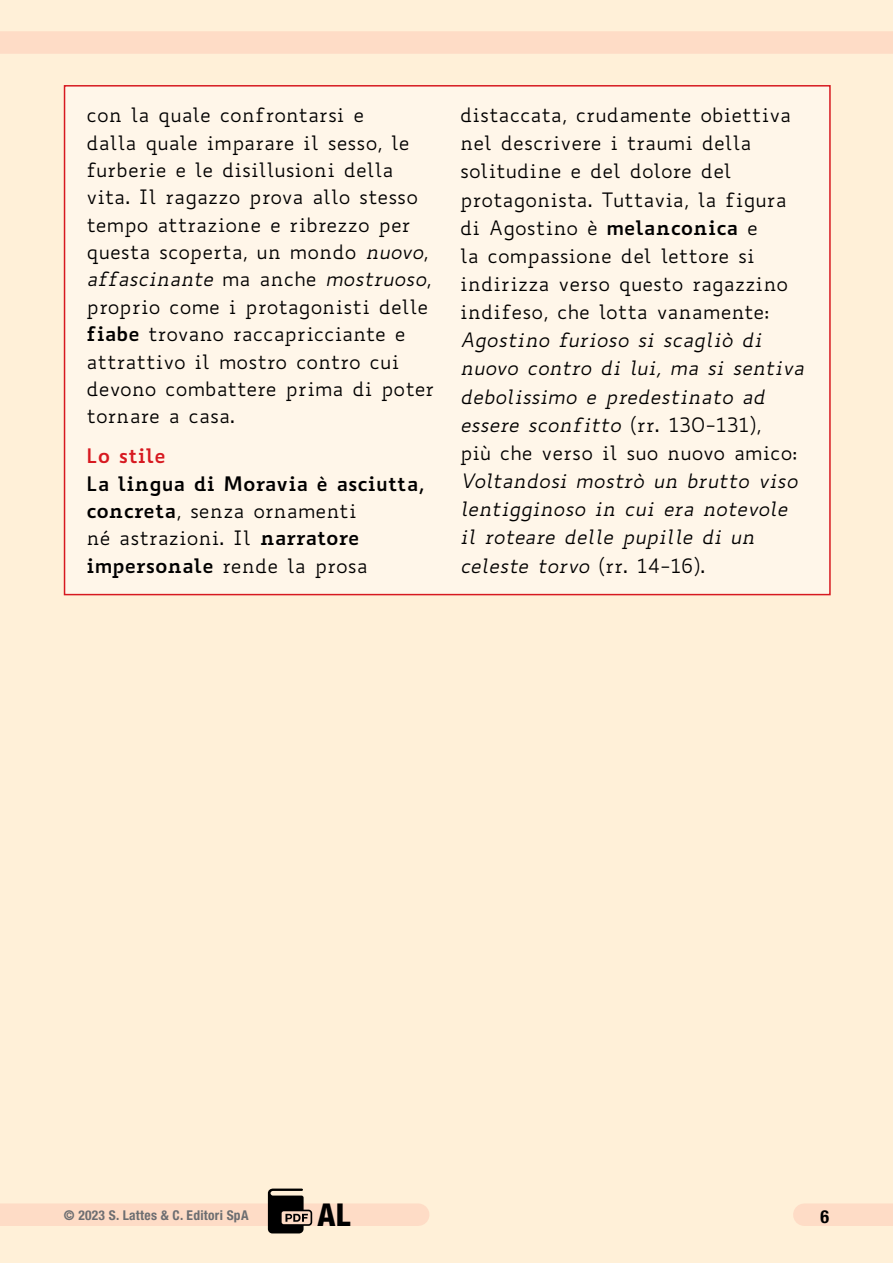
<style>
.page{position:relative;width:893px;height:1263px;background:#fff0d8}
.page>*{position:absolute;margin:0;border:0;box-sizing:border-box;transform-origin:0 0}
.t1{font:800 condensed 31.5px "Helvetica Neue LT Std";color:#000}
.t2{font:19.5px/27.3px "Biancoenero";color:#000}
.t3{font:italic 19.5px/28.2px "Biancoenero";color:#000}
.t4{font:700 19.5px/27.3px "Biancoenero";color:#000}
.t5{font:700 19.5px "Biancoenero";color:#d71920}
.t6{font:700 condensed 18px "Helvetica Neue LT Std";color:#000}
.t7{font:700 condensed 13.5px "Helvetica Neue LT Std";letter-spacing:.02em;color:#6d6e71}
.s1{font-style:italic}
.s2{font-weight:700}
.s3{font-weight:400}
.s4{font-style:normal}
</style>
<div class="page">
<div style="left:0;top:1203px;width:418px;height:23px;background:#fedcc6"></div>
<div style="left:0;top:31px;width:893px;height:23px;background:#fedcc6"></div>
<div style="left:65px;top:86px;width:765px;height:509px;background:#fff6e9"></div>
<div style="left:804px;top:1203px;width:89px;height:23px;background:#fedcc6"></div>
<svg style="left:268px;top:1188px;width:44px;height:45px"></svg>
<p class="t2" style="left:87px;top:101px;width:349px">con la quale confrontarsi e<br>dalla quale imparare il sesso, le furberie e le disillusioni della vita. Il ragazzo prova allo stesso tempo attrazione e ribrezzo per questa scoperta, un mondo <span class="s1">nuovo</span>, <span class="s1">affascinante</span> ma anche <span class="s1">mostruoso</span>, proprio come i protagonisti delle <span class="s2">fiabe</span> trovano raccapricciante e attrattivo il mostro contro cui devono combattere prima di poter tornare a casa.</p>
<p class="t5" style="left:87px;top:439px;width:81px">Lo stile</p>
<p class="t4" style="left:87px;top:467px;width:340px">La lingua di Moravia è asciutta, concreta<span class="s3">, senza ornamenti<br>né astrazioni. Il</span> narratore impersonale <span class="s3">rende la prosa</span></p>
<p class="t2" style="left:460px;top:100px;width:333px;line-height:28.2px">distaccata, crudamente obiettiva nel descrivere i traumi della solitudine e del dolore del protagonista. Tuttavia, la figura di Agostino è <span class="s2">melanconica</span> e<br>la compassione del lettore si indirizza verso questo ragazzino indifeso, che lotta vanamente:</p>
<p class="t3" style="left:460px;top:326px;width:346px">Agostino furioso si scagliò di nuovo contro di lui, ma si sentiva debolissimo e predestinato ad essere sconfitto <span class="s4">(rr. 130-131),<br>più che verso il suo nuovo amico:</span></p>
<p class="t3" style="left:460px;top:467px;width:339px">Voltandosi mostrò un brutto viso lentigginoso in cui era notevole il roteare delle pupille di un celeste torvo <span class="s4">(rr. 14-16).</span></p>
<p class="t7" style="left:64px;top:1206px;width:186px">© 2023 S. Lattes &amp; C. Editori SpA</p>
<h1 class="t1" style="left:318px;top:1195px;width:34px">AL</h1>
<p class="t6" style="left:820px;top:1206px;width:10px">6</p>
</div>
